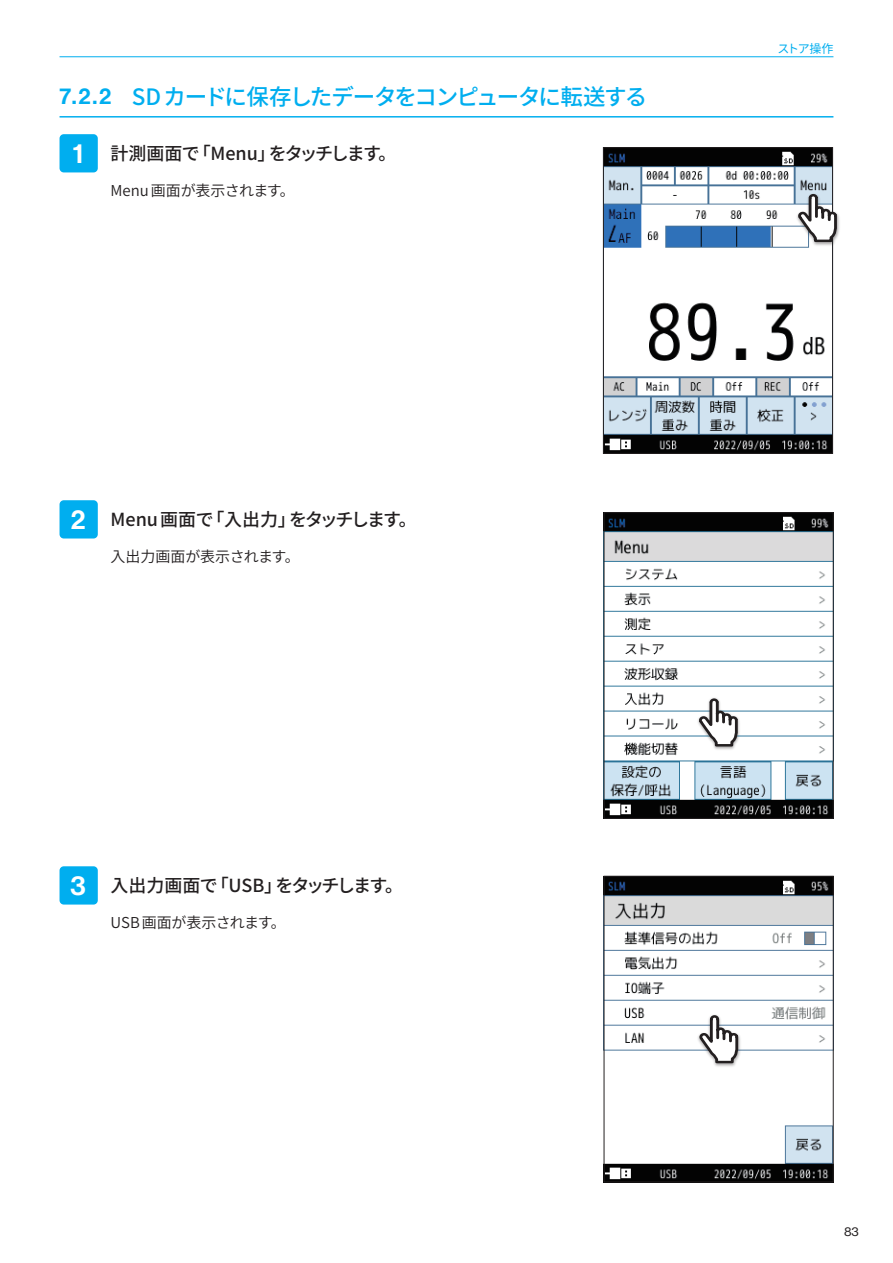
<style>
.page{position:relative;width:893px;height:1263px;background:#fff}
.page>*{position:absolute;margin:0;border:0;box-sizing:border-box;transform-origin:0 0}
.t1{font:27px "N Haas Grotesk DS Pro 65 Md";color:#fff}
.t2{font:500 22.5px "Source Han Sans";letter-spacing:-.055em;color:#00aeef}
.t3{font:500 18px "Source Han Sans";letter-spacing:-.035em;color:#231f20}
.t4{font:15px "Source Han Sans";letter-spacing:-.005em;color:#231f20}
.t5{font:12px "Source Han Sans";letter-spacing:-.075em;color:#00aeef}
.t6{font:12px "N Haas Grotesk TX Pro 55 Rg";color:#231f20}
.s1{font-family:"N Haas Grotesk DS Pro 65 Md";font-weight:400}
</style>
<div class="page">
<hr style="left:60px;top:57px;width:773px;height:1px;background:#00aeef">
<hr style="left:60px;top:116px;width:773px;height:2px;background:#00aeef">
<div style="left:60px;top:134px;width:38px;height:38px;background:#00aeef;border-radius:4px"></div>
<img style="left:605px;top:149px;width:226px;height:303px">
<div style="left:603px;top:147px;width:230px;height:307px;border:1px solid #231f20"></div>
<img style="left:794px;top:191px;width:46px;height:56px">
<svg style="left:798px;top:194px;width:39px;height:48px"></svg>
<div style="left:60px;top:500px;width:38px;height:38px;background:#00aeef;border-radius:4px"></div>
<img style="left:606px;top:514px;width:225px;height:303px">
<div style="left:604px;top:512px;width:229px;height:307px;border:1px solid #231f20"></div>
<img style="left:695px;top:696px;width:47px;height:56px">
<svg style="left:699px;top:698px;width:39px;height:48px"></svg>
<div style="left:60px;top:866px;width:38px;height:38px;background:#00aeef;border-radius:4px"></div>
<img style="left:606px;top:878px;width:225px;height:302px">
<div style="left:604px;top:876px;width:229px;height:306px;border:1px solid #231f20"></div>
<img style="left:696px;top:1012px;width:46px;height:56px">
<svg style="left:699px;top:1015px;width:39px;height:48px"></svg>
<p class="t2" style="left:60px;top:84px;width:589px"><span class="s1">7.2.2</span> SDカードに保存したデータをコンピュータに転送する</p>
<p class="t3" style="left:111px;top:143px;width:288px">計測画面で「Menu」をタッチします。</p>
<p class="t4" style="left:111px;top:182px;width:186px">Menu画面が表示されます。</p>
<h1 class="t1" style="left:73px;top:138px;width:12px">1</h1>
<h1 class="t1" style="left:71px;top:504px;width:16px">2</h1>
<p class="t3" style="left:111px;top:509px;width:308px">Menu 画面で「入出力」をタッチします。</p>
<p class="t4" style="left:111px;top:548px;width:191px">入出力画面が表示されます。</p>
<h1 class="t1" style="left:71px;top:870px;width:17px">3</h1>
<p class="t3" style="left:111px;top:875px;width:294px">入出力画面で「USB」をタッチします。</p>
<p class="t4" style="left:111px;top:914px;width:177px">USB画面が表示されます。</p>
<p class="t5" style="left:778px;top:42px;width:57px">ストア操作</p>
<p class="t6" style="left:844px;top:1224px;width:16px">83</p>
</div>
